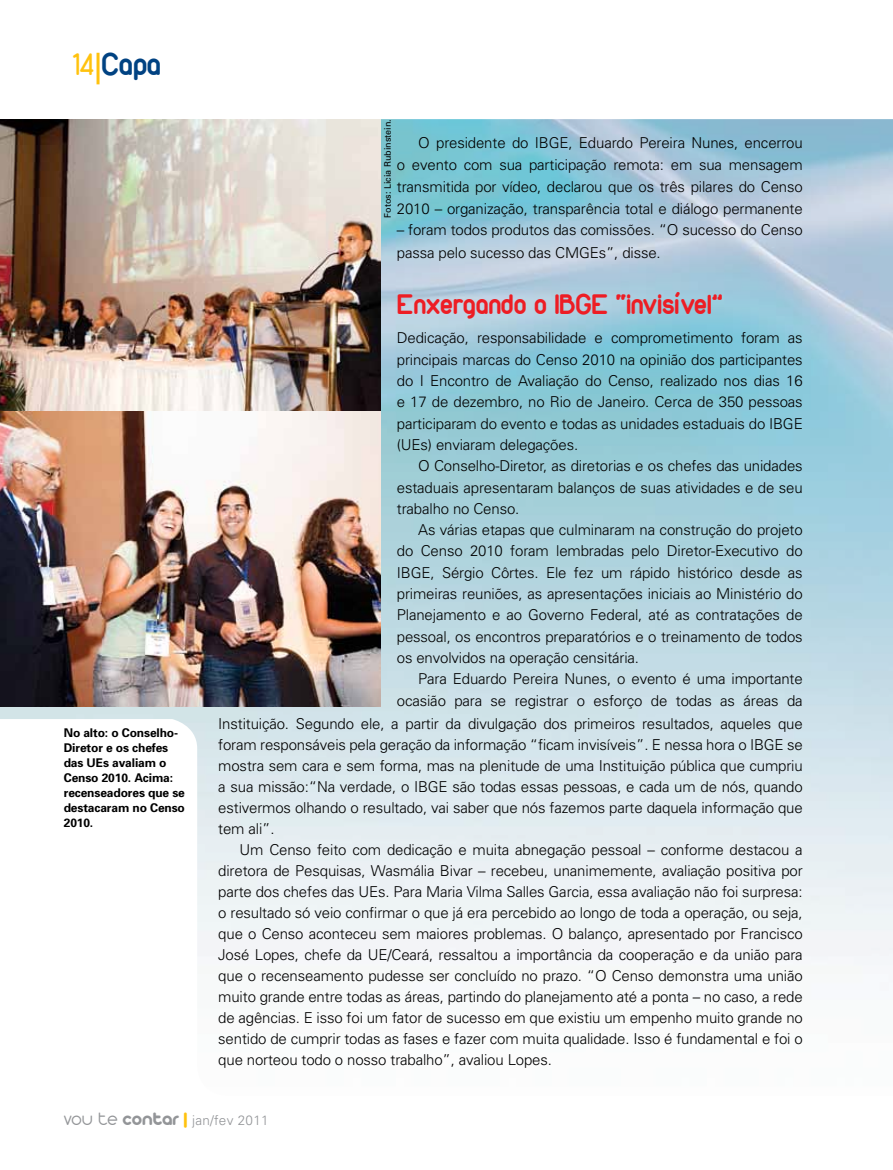
<style>
.page{position:relative;width:893px;height:1170px;background:#fff}
.page>*{position:absolute;margin:0;border:0;box-sizing:border-box;transform-origin:0 0}
.t1{font:33px "Duepuntozerobold";color:#004282}
.t2{font:30px "Duepuntozerobold";letter-spacing:-.005em;color:#ed1d24}
.t3{font:300 15px/21px "Univers";letter-spacing:-.01em;color:#000;text-align:justify}
.t4{font:300 13.5px "Univers";letter-spacing:.02em;color:#939598}
.t5{font:700 12px/15px "Univers";letter-spacing:-.01em;color:#000}
.t6{font:9px "Univers";color:#000}
.s1{font-family:"Duepuntozero";color:#ffc20e}
.s2{font-family:"Arista 2.0 Alternate";font-size:19.5px}
.s3{font-family:"Arista 2.0";font-weight:400;font-size:19.5px}
.s4{font-family:"Arista 2.0";font-weight:400;font-size:19.5px;color:#ffc20e}
</style>
<div class="page">
<hr style="left:97px;top:53px;width:3px;height:31px;background:#ffc20e">
<img style="left:0;top:119px;width:893px;height:846px">
<img style="left:0;top:119px;width:381px;height:293px">
<img style="left:0;top:412px;width:381px;height:294px">
<h1 class="t1" style="left:73px;top:45px;width:89px"><span class="s1">14</span> Capa</h1>
<p class="t6" style="left:382px;top:218px;width:100px;rotate:-90deg">Fotos: Licia Rubinstein.</p>
<p class="t3" style="left:397px;top:132px;width:407px;line-height:21.8px;text-indent:21px">O presidente do IBGE, Eduardo Pereira Nunes, encerrou o evento com sua participação remota: em sua mensagem transmitida por vídeo, declarou que os três pilares do Censo 2010 – organização, transparência total e diálogo permanente</p>
<p class="t3" style="left:397px;top:219px;width:407px;line-height:22.5px">– foram todos produtos das comissões. “O sucesso do Censo passa pelo sucesso das CMGEs”, disse.</p>
<h2 class="t2" style="left:397px;top:286px;width:328px">Enxergando o IBGE “invisível”</h2>
<p class="t3" style="left:397px;top:327px;width:407px">Dedicação, responsabilidade e comprometimento foram as principais marcas do Censo 2010 na opinião dos participantes do I Encontro de Avaliação do Censo, realizado nos dias 16 e 17 de dezembro, no Rio de Janeiro. Cerca de 350 pessoas participaram do evento e todas as unidades estaduais do IBGE (UEs) enviaram delegações.</p>
<p class="t3" style="left:397px;top:455px;width:407px;text-indent:21px">O Conselho-Diretor, as diretorias e os chefes das unidades estaduais apresentaram balanços de suas atividades e de seu trabalho no Censo.</p>
<p class="t3" style="left:397px;top:519px;width:407px;text-indent:21px">As várias etapas que culminaram na construção do projeto do Censo 2010 foram lembradas pelo Diretor-Executivo do IBGE, Sérgio Côrtes. Ele fez um rápido histórico desde as primeiras reuniões, as apresentações iniciais ao Ministério do Planejamento e ao Governo Federal, até as contratações de pessoal, os encontros preparatórios e o treinamento de todos os envolvidos na operação censitária.</p>
<p class="t3" style="left:397px;top:668px;width:407px;text-align:right">Para Eduardo Pereira Nunes, o evento é uma importante ocasião para se registrar o esforço de todas as áreas da</p>
<p class="t5" style="left:64px;top:725px;width:123px">No alto: o Conselho-<br>Diretor e os chefes das UEs avaliam o<br>Censo 2010. Acima: recenseadores que se destacaram no Censo<br>2010.</p>
<p class="t3" style="left:218px;top:713px;width:586px">Instituição. Segundo ele, a partir da divulgação dos primeiros resultados, aqueles que foram responsáveis pela geração da informação “ficam invisíveis”. E nessa hora o IBGE se mostra sem cara e sem forma, mas na plenitude de uma Instituição pública que cumpriu a sua missão:“Na verdade, o IBGE são todas essas pessoas, e cada um de nós, quando estivermos olhando o resultado, vai saber que nós fazemos parte daquela informação que tem ali”.</p>
<p class="t3" style="left:218px;top:839px;width:586px;text-indent:21px">Um Censo feito com dedicação e muita abnegação pessoal – conforme destacou a diretora de Pesquisas, Wasmália Bivar – recebeu, unanimemente, avaliação positiva por parte dos chefes das UEs. Para Maria Vilma Salles Garcia, essa avaliação não foi surpresa: o resultado só veio confirmar o que já era percebido ao longo de toda a operação, ou seja, que o Censo aconteceu sem maiores problemas. O balanço, apresentado por Francisco José Lopes, chefe da UE/Ceará, ressaltou a importância da cooperação e da união para que o recenseamento pudesse ser concluído no prazo. “O Censo demonstra uma união muito grande entre todas as áreas, partindo do planejamento até a ponta – no caso, a rede de agências. E isso foi um fator de sucesso em que existiu um empenho muito grande no sentido de cumprir todas as fases e fazer com muita qualidade. Isso é fundamental e foi o que norteou todo o nosso trabalho”, avaliou Lopes.</p>
<p class="t4" style="left:64px;top:1111px;width:206px"><span class="s2">vou te</span> <span class="s3">contar</span> <span class="s4">|</span> jan/fev 2011</p>
</div>
